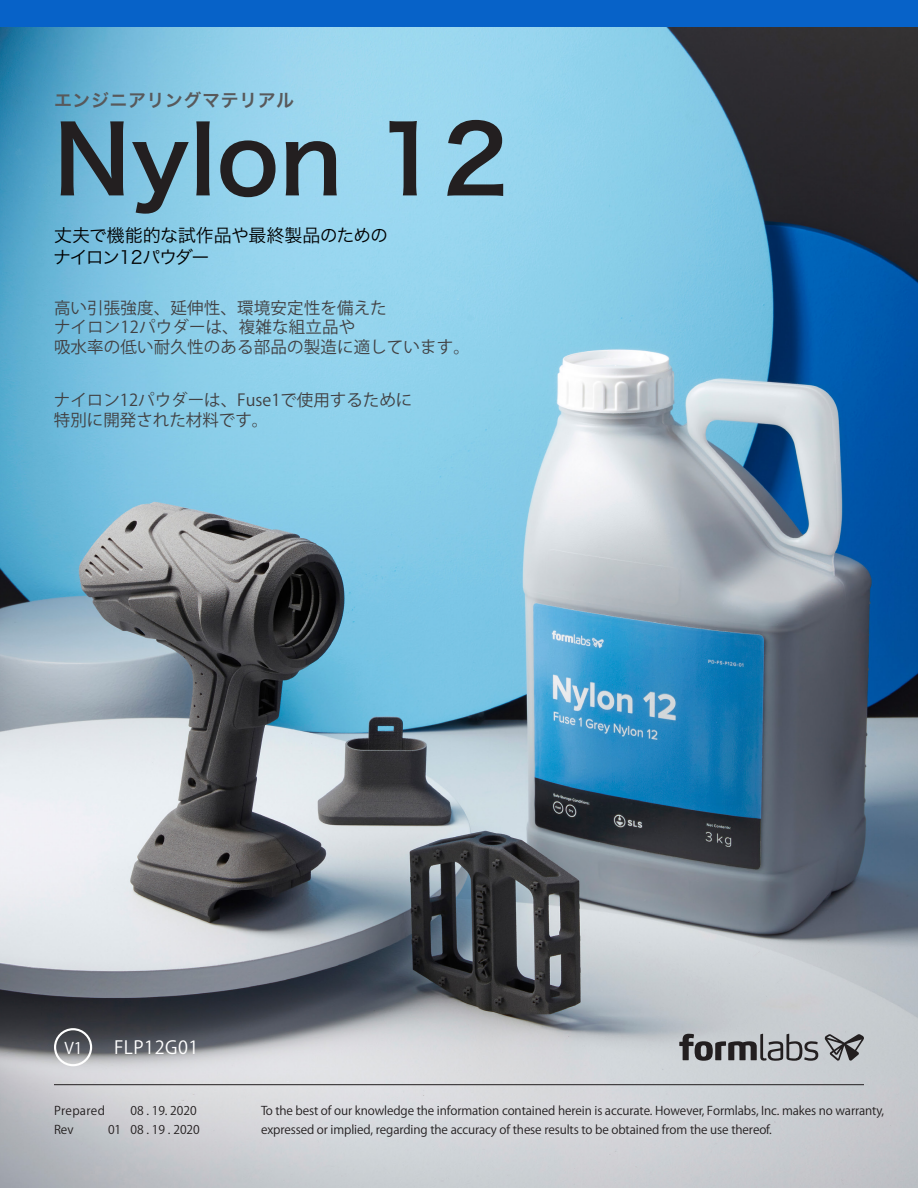
<style>
.page{position:relative;width:918px;height:1188px;background:#fff}
.page>*{position:absolute;margin:0;border:0;box-sizing:border-box;transform-origin:0 0}
.t1{font:93px "Hira Kaku Pro N W6";letter-spacing:.01em;color:#231f20}
.t2{font:18px/21.6px "Hira Kaku Pro N W3";letter-spacing:-.03em;color:#000}
.t3{font:18px "Hira Kaku Pro N W6";letter-spacing:.03em;color:#58595b}
.t4{font:700 18px "Proxima Nova";letter-spacing:.03em;color:#fff}
.t5{font:300 16.5px/19.8px "Proxima Nova";letter-spacing:.01em;color:#414042}
.t6{font:700 15.9px "Proxima Nova";color:#fff}
.t7{font:300 12px/19.5px "Proxima Nova";letter-spacing:-.01em;color:#231f20}
.t8{font:700 12px "Proxima Nova";letter-spacing:.025em;color:#231f20}
</style>
<div class="page">
<img style="left:0;top:27px;width:918px;height:1161px">
<hr style="left:54px;top:1084px;width:810px;height:1px;background:#231f20">
<svg style="left:54px;top:1028px;width:38px;height:38px"></svg>
<svg style="left:679px;top:1034px;width:139px;height:27px"></svg>
<svg style="left:824px;top:1034px;width:40px;height:27px"></svg>
<div style="left:0;top:0;width:918px;height:27px;background:#0762c8"></div>
<h2 class="t3" style="left:54px;top:84px;width:242px">エンジニアリングマテリアル</h2>
<h1 class="t1" style="left:54px;top:75px;width:456px">Nylon 12</h1>
<h2 class="t2" style="left:53px;top:223px;width:336px">丈夫で機能的な試作品や最終製品のためのナイロン12パウダー</h2>
<h3 class="t5" style="left:54px;top:298px;width:418px">高い引張強度、延伸性、環境安定性を備えた<br>ナイロン12パウダーは、複雑な組立品や<br>吸水率の低い耐久性のある部品の製造に適しています。</h3>
<h3 class="t5" style="left:54px;top:390px;width:360px">ナイロン12パウダーは、Fuse1で使用するために特別に開発された材料です。</h3>
<h3 class="t6" style="left:64px;top:1039px;width:20px">V1</h3>
<h2 class="t4" style="left:114px;top:1038px;width:86px">FLP12G01</h2>
<p class="t8" style="left:54px;top:1103px;width:52px">Prepared</p>
<p class="t7" style="left:131px;top:1101px;width:68px">08 . 19. 2020</p>
<p class="t8" style="left:54px;top:1123px;width:21px">Rev</p>
<p class="t7" style="left:108px;top:1120px;width:93px">01 08 . 19 . 2020</p>
<p class="t7" style="left:261px;top:1101px;width:625px">To the best of our knowledge the information contained herein is accurate. However, Formlabs, Inc. makes no warranty, expressed or implied, regarding the accuracy of these results to be obtained from the use thereof.</p>
</div>
